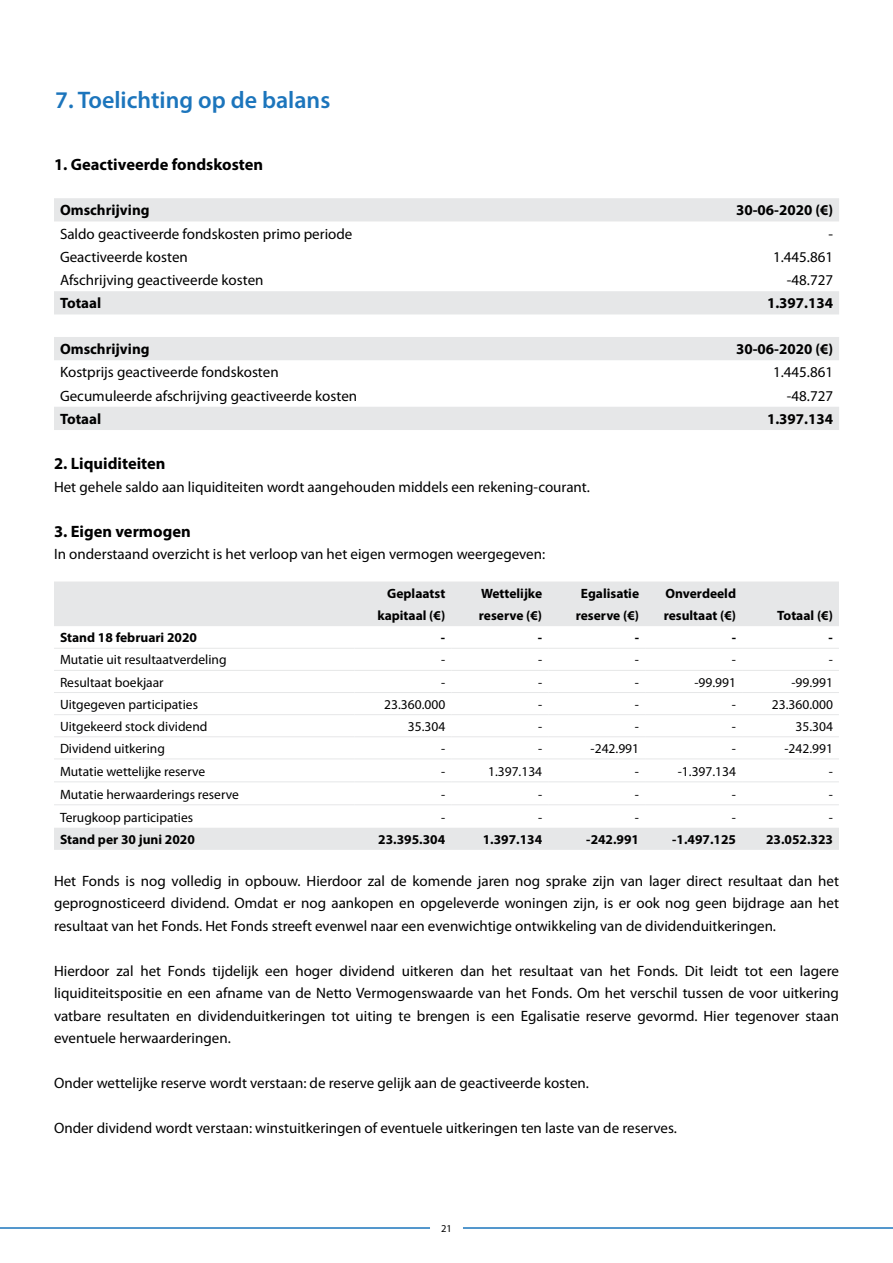
<style>
.page{position:relative;width:893px;height:1263px;background:#fff}
.page>*{position:absolute;margin:0;border:0;box-sizing:border-box;transform-origin:0 0}
.t1{font:600 24px "Myriad Pro";color:#1c75bc}
.t2{font:700 16.5px "Myriad Pro";color:#000}
.t3{font:15px/22.5px "Myriad Pro";color:#000;text-align:justify}
.t4{font:700 15px "Myriad Pro";color:#000}
.t5{font:13.5px "Myriad Pro";color:#000}
.t6{font:700 13.5px/22.5px "Myriad Pro";color:#000}
.t7{font:10.5px "Myriad Pro";color:#000}
</style>
<div class="page">
<hr style="left:463px;top:1227px;width:430px;height:2px;background:#1c75bc">
<hr style="left:0;top:1227px;width:430px;height:2px;background:#1c75bc">
<svg style="left:54px;top:198px;width:785px;height:116px"></svg>
<svg style="left:54px;top:337px;width:785px;height:93px"></svg>
<svg style="left:54px;top:581px;width:785px;height:269px"></svg>
<hr style="left:54px;top:648px;width:300px;height:1px;background:#e6e7e8">
<hr style="left:354px;top:648px;width:97px;height:1px;background:#e6e7e8">
<hr style="left:451px;top:648px;width:97px;height:1px;background:#e6e7e8">
<hr style="left:548px;top:648px;width:97px;height:1px;background:#e6e7e8">
<hr style="left:645px;top:648px;width:97px;height:1px;background:#e6e7e8">
<hr style="left:742px;top:648px;width:97px;height:1px;background:#e6e7e8">
<hr style="left:54px;top:670px;width:300px;height:1px;background:#e6e7e8">
<hr style="left:354px;top:670px;width:97px;height:1px;background:#e6e7e8">
<hr style="left:451px;top:670px;width:97px;height:1px;background:#e6e7e8">
<hr style="left:548px;top:670px;width:97px;height:1px;background:#e6e7e8">
<hr style="left:645px;top:670px;width:97px;height:1px;background:#e6e7e8">
<hr style="left:742px;top:670px;width:97px;height:1px;background:#e6e7e8">
<hr style="left:54px;top:692px;width:300px;height:1px;background:#e6e7e8">
<hr style="left:354px;top:692px;width:97px;height:1px;background:#e6e7e8">
<hr style="left:451px;top:692px;width:97px;height:1px;background:#e6e7e8">
<hr style="left:548px;top:692px;width:97px;height:1px;background:#e6e7e8">
<hr style="left:645px;top:692px;width:97px;height:1px;background:#e6e7e8">
<hr style="left:742px;top:692px;width:97px;height:1px;background:#e6e7e8">
<hr style="left:54px;top:714px;width:300px;height:1px;background:#e6e7e8">
<hr style="left:354px;top:714px;width:97px;height:1px;background:#e6e7e8">
<hr style="left:451px;top:714px;width:97px;height:1px;background:#e6e7e8">
<hr style="left:548px;top:714px;width:97px;height:1px;background:#e6e7e8">
<hr style="left:645px;top:714px;width:97px;height:1px;background:#e6e7e8">
<hr style="left:742px;top:714px;width:97px;height:1px;background:#e6e7e8">
<hr style="left:54px;top:736px;width:300px;height:1px;background:#e6e7e8">
<hr style="left:354px;top:736px;width:97px;height:1px;background:#e6e7e8">
<hr style="left:451px;top:736px;width:97px;height:1px;background:#e6e7e8">
<hr style="left:548px;top:736px;width:97px;height:1px;background:#e6e7e8">
<hr style="left:645px;top:736px;width:97px;height:1px;background:#e6e7e8">
<hr style="left:742px;top:736px;width:97px;height:1px;background:#e6e7e8">
<hr style="left:54px;top:759px;width:300px;height:1px;background:#e6e7e8">
<hr style="left:354px;top:759px;width:97px;height:1px;background:#e6e7e8">
<hr style="left:451px;top:759px;width:97px;height:1px;background:#e6e7e8">
<hr style="left:548px;top:759px;width:97px;height:1px;background:#e6e7e8">
<hr style="left:645px;top:759px;width:97px;height:1px;background:#e6e7e8">
<hr style="left:742px;top:759px;width:97px;height:1px;background:#e6e7e8">
<hr style="left:54px;top:782px;width:300px;height:1px;background:#e6e7e8">
<hr style="left:354px;top:782px;width:97px;height:1px;background:#e6e7e8">
<hr style="left:451px;top:782px;width:97px;height:1px;background:#e6e7e8">
<hr style="left:548px;top:782px;width:97px;height:1px;background:#e6e7e8">
<hr style="left:645px;top:782px;width:97px;height:1px;background:#e6e7e8">
<hr style="left:742px;top:782px;width:97px;height:1px;background:#e6e7e8">
<hr style="left:54px;top:804px;width:300px;height:1px;background:#e6e7e8">
<hr style="left:354px;top:804px;width:97px;height:1px;background:#e6e7e8">
<hr style="left:451px;top:804px;width:97px;height:1px;background:#e6e7e8">
<hr style="left:548px;top:804px;width:97px;height:1px;background:#e6e7e8">
<hr style="left:645px;top:804px;width:97px;height:1px;background:#e6e7e8">
<hr style="left:742px;top:804px;width:97px;height:1px;background:#e6e7e8">
<h1 class="t1" style="left:55px;top:85px;width:277px">7. Toelichting op de balans</h1>
<p class="t2" style="left:54px;top:153px;width:211px">1. Geactiveerde fondskosten</p>
<p class="t4" style="left:60px;top:201px;width:91px">Omschrijving</p>
<p class="t4" style="left:736px;top:201px;width:99px">30-06-2020 (€)</p>
<p class="t3" style="left:60px;top:223px;width:294px">Saldo geactiveerde fondskosten primo periode</p>
<p class="t3" style="left:828px;top:223px;width:6px">-</p>
<p class="t3" style="left:60px;top:246px;width:129px">Geactiveerde kosten</p>
<p class="t3" style="left:773px;top:246px;width:62px">1.445.861</p>
<p class="t3" style="left:60px;top:269px;width:205px">Afschrijving geactiveerde kosten</p>
<p class="t3" style="left:787px;top:269px;width:48px">-48.727</p>
<p class="t4" style="left:60px;top:294px;width:43px">Totaal</p>
<p class="t4" style="left:767px;top:294px;width:68px">1.397.134</p>
<p class="t4" style="left:60px;top:339px;width:91px">Omschrijving</p>
<p class="t4" style="left:736px;top:339px;width:99px">30-06-2020 (€)</p>
<p class="t3" style="left:60px;top:361px;width:220px">Kostprijs geactiveerde fondskosten</p>
<p class="t3" style="left:773px;top:361px;width:62px">1.445.861</p>
<p class="t3" style="left:60px;top:385px;width:299px">Gecumuleerde afschrijving geactiveerde kosten</p>
<p class="t3" style="left:787px;top:385px;width:48px">-48.727</p>
<p class="t4" style="left:60px;top:409px;width:43px">Totaal</p>
<p class="t4" style="left:767px;top:409px;width:68px">1.397.134</p>
<p class="t2" style="left:54px;top:453px;width:113px">2. Liquiditeiten</p>
<p class="t3" style="left:54px;top:475px;width:537px">Het gehele saldo aan liquiditeiten wordt aangehouden middels een rekening-courant.</p>
<p class="t2" style="left:54px;top:520px;width:138px">3. Eigen vermogen</p>
<p class="t3" style="left:54px;top:543px;width:493px">In onderstaand overzicht is het verloop van het eigen vermogen weergegeven:</p>
<p class="t6" style="left:377px;top:581px;width:69px;text-align:right">Geplaatst kapitaal (€)</p>
<p class="t6" style="left:479px;top:581px;width:65px">Wettelijke reserve (€)</p>
<p class="t6" style="left:576px;top:581px;width:65px;text-align:center">Egalisatie reserve (€)</p>
<p class="t6" style="left:664px;top:581px;width:74px">Onverdeeld resultaat (€)</p>
<p class="t6" style="left:777px;top:604px;width:57px">Totaal (€)</p>
<p class="t6" style="left:60px;top:626px;width:138px">Stand 18 februari 2020</p>
<p class="t6" style="left:441px;top:626px;width:6px">-</p>
<p class="t6" style="left:538px;top:626px;width:6px">-</p>
<p class="t6" style="left:635px;top:626px;width:6px">-</p>
<p class="t6" style="left:732px;top:626px;width:6px">-</p>
<p class="t6" style="left:829px;top:626px;width:6px">-</p>
<p class="t5" style="left:60px;top:652px;width:168px">Mutatie uit resultaatverdeling</p>
<p class="t5" style="left:441px;top:652px;width:6px">-</p>
<p class="t5" style="left:538px;top:652px;width:6px">-</p>
<p class="t5" style="left:635px;top:652px;width:6px">-</p>
<p class="t5" style="left:732px;top:652px;width:6px">-</p>
<p class="t5" style="left:829px;top:652px;width:6px">-</p>
<p class="t5" style="left:60px;top:675px;width:105px">Resultaat boekjaar</p>
<p class="t5" style="left:441px;top:675px;width:6px">-</p>
<p class="t5" style="left:538px;top:675px;width:6px">-</p>
<p class="t5" style="left:635px;top:675px;width:6px">-</p>
<p class="t5" style="left:694px;top:675px;width:43px">-99.991</p>
<p class="t5" style="left:791px;top:675px;width:43px">-99.991</p>
<p class="t5" style="left:60px;top:697px;width:140px">Uitgegeven participaties</p>
<p class="t5" style="left:384px;top:697px;width:62px">23.360.000</p>
<p class="t5" style="left:538px;top:697px;width:6px">-</p>
<p class="t5" style="left:635px;top:697px;width:6px">-</p>
<p class="t5" style="left:732px;top:697px;width:6px">-</p>
<p class="t5" style="left:772px;top:697px;width:62px">23.360.000</p>
<p class="t5" style="left:60px;top:719px;width:149px">Uitgekeerd stock dividend</p>
<p class="t5" style="left:408px;top:719px;width:39px">35.304</p>
<p class="t5" style="left:538px;top:719px;width:6px">-</p>
<p class="t5" style="left:635px;top:719px;width:6px">-</p>
<p class="t5" style="left:732px;top:719px;width:6px">-</p>
<p class="t5" style="left:795px;top:719px;width:39px">35.304</p>
<p class="t5" style="left:60px;top:741px;width:106px">Dividend uitkering</p>
<p class="t5" style="left:441px;top:741px;width:6px">-</p>
<p class="t5" style="left:538px;top:741px;width:6px">-</p>
<p class="t5" style="left:591px;top:741px;width:50px">-242.991</p>
<p class="t5" style="left:732px;top:741px;width:6px">-</p>
<p class="t5" style="left:784px;top:741px;width:50px">-242.991</p>
<p class="t5" style="left:60px;top:764px;width:147px">Mutatie wettelijke reserve</p>
<p class="t5" style="left:441px;top:764px;width:6px">-</p>
<p class="t5" style="left:488px;top:764px;width:56px">1.397.134</p>
<p class="t5" style="left:635px;top:764px;width:6px">-</p>
<p class="t5" style="left:678px;top:764px;width:60px">-1.397.134</p>
<p class="t5" style="left:829px;top:764px;width:6px">-</p>
<p class="t5" style="left:60px;top:787px;width:180px">Mutatie herwaarderings reserve</p>
<p class="t5" style="left:441px;top:787px;width:6px">-</p>
<p class="t5" style="left:538px;top:787px;width:6px">-</p>
<p class="t5" style="left:635px;top:787px;width:6px">-</p>
<p class="t5" style="left:732px;top:787px;width:6px">-</p>
<p class="t5" style="left:829px;top:787px;width:6px">-</p>
<p class="t5" style="left:60px;top:810px;width:135px">Terugkoop participaties</p>
<p class="t5" style="left:441px;top:810px;width:6px">-</p>
<p class="t5" style="left:538px;top:810px;width:6px">-</p>
<p class="t5" style="left:635px;top:810px;width:6px">-</p>
<p class="t5" style="left:732px;top:810px;width:6px">-</p>
<p class="t5" style="left:829px;top:810px;width:6px">-</p>
<p class="t6" style="left:60px;top:828px;width:136px">Stand per 30 juni 2020</p>
<p class="t6" style="left:378px;top:828px;width:68px">23.395.304</p>
<p class="t6" style="left:483px;top:828px;width:61px">1.397.134</p>
<p class="t6" style="left:586px;top:828px;width:54px">-242.991</p>
<p class="t6" style="left:672px;top:828px;width:65px">-1.497.125</p>
<p class="t6" style="left:766px;top:828px;width:68px">23.052.323</p>
<p class="t3" style="left:54px;top:870px;width:786px">Het Fonds is nog volledig in opbouw. Hierdoor zal de komende jaren nog sprake zijn van lager direct resultaat dan het geprognosticeerd dividend. Omdat er nog aankopen en opgeleverde woningen zijn, is er ook nog geen bijdrage aan het resultaat van het Fonds. Het Fonds streeft evenwel naar een evenwichtige ontwikkeling van de dividenduitkeringen.</p>
<p class="t3" style="left:54px;top:960px;width:786px">Hierdoor zal het Fonds tijdelijk een hoger dividend uitkeren dan het resultaat van het Fonds. Dit leidt tot een lagere liquiditeitspositie en een afname van de Netto Vermogenswaarde van het Fonds. Om het verschil tussen de voor uitkering vatbare resultaten en dividenduitkeringen tot uiting te brengen is een Egalisatie reserve gevormd. Hier tegenover staan eventuele herwaarderingen.</p>
<p class="t3" style="left:54px;top:1072px;width:537px">Onder wettelijke reserve wordt verstaan: de reserve gelijk aan de geactiveerde kosten.</p>
<p class="t3" style="left:54px;top:1117px;width:624px">Onder dividend wordt verstaan: winstuitkeringen of eventuele uitkeringen ten laste van de reserves.</p>
<p class="t7" style="left:441px;top:1222px;width:12px">21</p>
</div>
